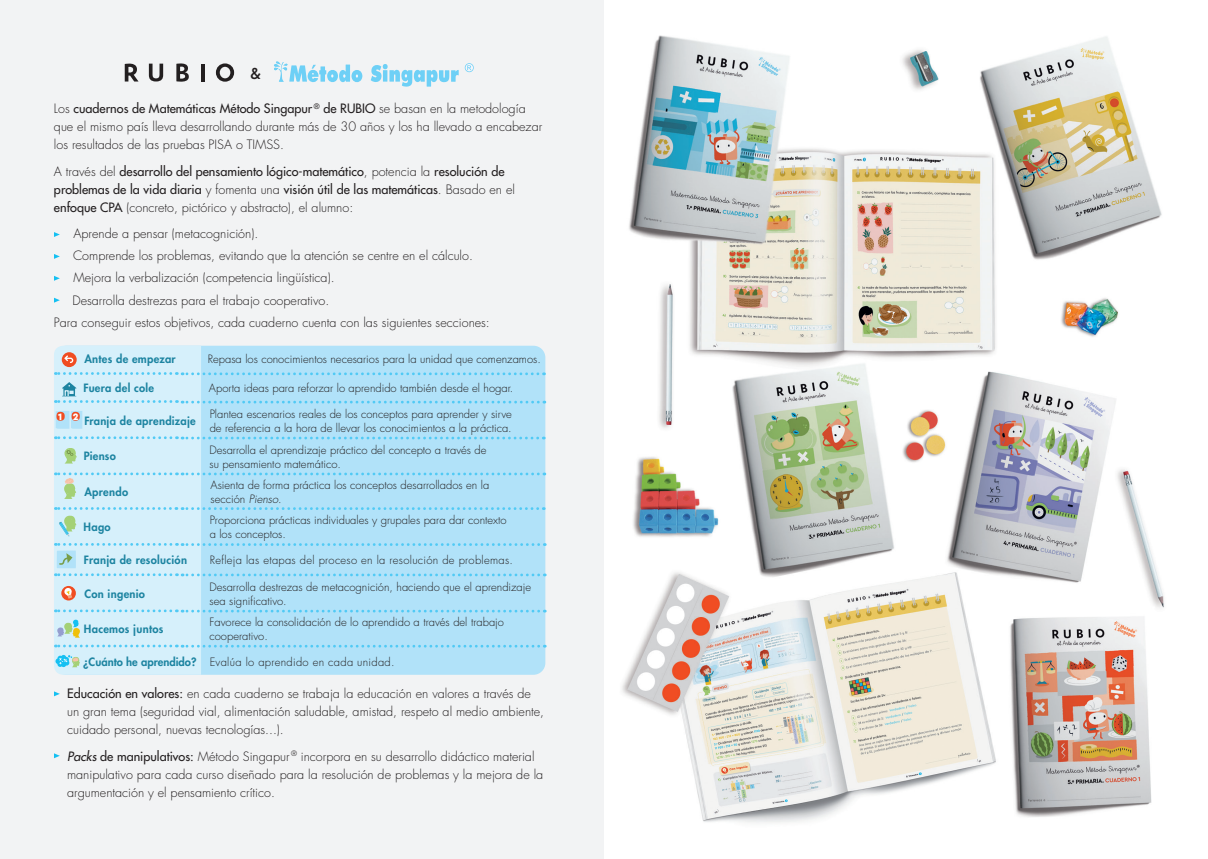
<style>
.page{position:relative;width:1208px;height:859px;background:#fff}
.page>*{position:absolute;margin:0;border:0;box-sizing:border-box;transform-origin:0 0}
.t1{font:500 16.8px "Cera PRO";color:#231f20}
.t2{font:300 12.6px/18.2px "Futura Std";color:#231f20}
.t3{font:500 12.6px/18.2px "Futura Std";color:#231f20}
.problemas_futura_boo{font:300 11.2px "Futura Std";color:#231f20}
.problemas_futura_boo-2{font:800 11.2px "Futura Std";letter-spacing:.025em;color:#1d84a1}
.problemas_futura_boo-3{font:300 11.2px "Futura Std";letter-spacing:.025em;color:#231f20}
.problemas_futura_boo-4{font:800 11.2px "Futura Std";color:#1d84a1}
.t4{font:900 9.8px "Cera PRO";color:#fff}
.s1{font-weight:500}
.s2{font-weight:300}
.s3{font-style:italic}
.s4{font-weight:500;font-style:italic}
</style>
<div class="page">
<img style="left:622px;top:35px;width:542px;height:788px">
<div style="left:0;top:0;width:604px;height:859px;background:#f2f3f4"></div>
<svg style="left:54px;top:232px;width:6px;height:5px"></svg>
<svg style="left:54px;top:691px;width:6px;height:5px"></svg>
<svg style="left:54px;top:753px;width:6px;height:5px"></svg>
<svg style="left:54px;top:254px;width:6px;height:5px"></svg>
<svg style="left:54px;top:276px;width:6px;height:5px"></svg>
<svg style="left:54px;top:298px;width:6px;height:5px"></svg>
<div style="left:54px;top:346px;width:491px;height:329px;background:#b1e2f9;border-radius:12px"></div>
<div style="left:54px;top:346px;width:147px;height:329px;background:#d6f0fb"></div>
<svg style="left:55px;top:507px;width:115px;height:3px"></svg>
<svg style="left:62px;top:352px;width:15px;height:15px"></svg>
<svg style="left:64px;top:355px;width:9px;height:8px"></svg>
<svg style="left:56px;top:411px;width:26px;height:18px"></svg>
<svg style="left:64px;top:448px;width:13px;height:16px"></svg>
<svg style="left:55px;top:472px;width:483px;height:27px"></svg>
<svg style="left:55px;top:436px;width:489px;height:3px"></svg>
<svg style="left:55px;top:382px;width:483px;height:21px"></svg>
<svg style="left:55px;top:372px;width:489px;height:3px"></svg>
<svg style="left:176px;top:507px;width:368px;height:3px"></svg>
<svg style="left:59px;top:516px;width:17px;height:20px"></svg>
<div style="left:61px;top:586px;width:15px;height:14px;background:#f04d22;border-radius:50%"></div>
<svg style="left:64px;top:588px;width:8px;height:11px"></svg>
<svg style="left:57px;top:620px;width:23px;height:18px"></svg>
<svg style="left:55px;top:655px;width:25px;height:13px"></svg>
<svg style="left:55px;top:543px;width:490px;height:33px"></svg>
<svg style="left:55px;top:609px;width:490px;height:3px"></svg>
<svg style="left:55px;top:645px;width:490px;height:3px"></svg>
<svg style="left:216px;top:63px;width:18px;height:19px"></svg>
<svg style="left:125px;top:64px;width:13px;height:18px"></svg>
<svg style="left:176px;top:63px;width:13px;height:19px"></svg>
<hr style="left:201px;top:64px;width:4px;height:17px;background:#231f20">
<svg style="left:149px;top:64px;width:14px;height:17px"></svg>
<svg style="left:465px;top:63px;width:9px;height:9px"></svg>
<div style="left:465px;top:64px;width:8px;height:7px;background:#f5f6fb;border-radius:50%"></div>
<svg style="left:467px;top:65px;width:4px;height:5px"></svg>
<svg style="left:371px;top:64px;width:88px;height:23px"></svg>
<svg style="left:274px;top:61px;width:89px;height:22px"></svg>
<p class="t1" style="left:250px;top:63px;width:12px">&amp;</p>
<p class="t2" style="left:54px;top:100px;width:490px">Los <span class="s1">cuadernos de Matemáticas Método Singapur</span> <sup>®</sup> <span class="s1">de RUBIO</span> se basan en la metodología que el mismo país lleva desarrollando durante más de 30 años y los ha llevado a encabezar los resultados de las pruebas PISA o TIMSS.</p>
<p class="t3" style="left:54px;top:162px;width:462px"><span class="s2">A través del</span> desarrollo del pensamiento lógico-matemático<span class="s2">, potencia la</span> resolución de problemas de la vida diaria <span class="s2">y fomenta una</span> visión útil de las matemáticas<span class="s2">. Basado en el </span>enfoque CPA <span class="s2">(concreto, pictórico y abstracto), el alumno:</span></p>
<p class="t2" style="left:73px;top:225px;width:186px">Aprende a pensar (metacognición).</p>
<p class="t2" style="left:73px;top:247px;width:401px">Comprende los problemas, evitando que la atención se centre en el cálculo.</p>
<p class="t2" style="left:73px;top:269px;width:263px">Mejora la verbalización (competencia lingüística).</p>
<p class="t2" style="left:72px;top:291px;width:258px">Desarrolla destrezas para el trabajo cooperativo.</p>
<p class="t2" style="left:54px;top:313px;width:437px">Para conseguir estos objetivos, cada cuaderno cuenta con las siguientes secciones:</p>
<p class="problemas_futura_boo-2" style="left:84px;top:352px;width:93px">Antes de empezar</p>
<p class="problemas_futura_boo" style="left:208px;top:352px;width:335px">Repasa los conocimientos necesarios para la unidad que comenzamos.</p>
<p class="problemas_futura_boo-2" style="left:83px;top:381px;width:72px">Fuera del cole</p>
<p class="problemas_futura_boo" style="left:209px;top:381px;width:306px">Aporta ideas para reforzar lo aprendido también desde el hogar.</p>
<p class="problemas_futura_boo" style="left:210px;top:407px;width:304px">Plantea escenarios reales de los conceptos para aprender y sirve</p>
<p class="problemas_futura_boo" style="left:210px;top:421px;width:303px">de referencia a la hora de llevar los conocimientos a la práctica.</p>
<p class="t4" style="left:58px;top:410px;width:6px">1</p>
<p class="t4" style="left:73px;top:410px;width:7px">2</p>
<p class="problemas_futura_boo-2" style="left:84px;top:413px;width:113px">Franja de aprendizaje</p>
<p class="problemas_futura_boo-2" style="left:84px;top:449px;width:34px">Pienso</p>
<p class="problemas_futura_boo-2" style="left:84px;top:485px;width:45px">Aprendo</p>
<p class="problemas_futura_boo-2" style="left:84px;top:520px;width:29px">Hago</p>
<p class="problemas_futura_boo-2" style="left:84px;top:553px;width:105px">Franja de resolución</p>
<p class="problemas_futura_boo-2" style="left:84px;top:586px;width:62px">Con ingenio</p>
<p class="problemas_futura_boo-2" style="left:84px;top:622px;width:81px">Hacemos juntos</p>
<p class="problemas_futura_boo-4" style="left:83px;top:654px;width:115px">¿Cuánto he aprendido?</p>
<p class="problemas_futura_boo" style="left:209px;top:443px;width:279px">Desarrolla el aprendizaje práctico del concepto a través de</p>
<p class="problemas_futura_boo" style="left:209px;top:457px;width:133px">su pensamiento matemático.</p>
<p class="problemas_futura_boo" style="left:210px;top:478px;width:280px">Asienta de forma práctica los conceptos desarrollados en la</p>
<p class="problemas_futura_boo" style="left:210px;top:492px;width:73px">sección <span class="s3">Pienso</span>.</p>
<p class="problemas_futura_boo" style="left:210px;top:513px;width:298px">Proporciona prácticas individuales y grupales para dar contexto</p>
<p class="problemas_futura_boo" style="left:210px;top:527px;width:78px">a los conceptos.</p>
<p class="problemas_futura_boo-3" style="left:210px;top:553px;width:305px">Refleja las etapas del proceso en la resolución de problemas.</p>
<p class="problemas_futura_boo" style="left:209px;top:580px;width:323px">Desarrolla destrezas de metacognición, haciendo que el aprendizaje</p>
<p class="problemas_futura_boo" style="left:209px;top:594px;width:79px">sea significativo.</p>
<p class="problemas_futura_boo" style="left:209px;top:615px;width:296px">Favorece la consolidación de lo aprendido a través del trabajo</p>
<p class="problemas_futura_boo" style="left:209px;top:629px;width:60px">cooperativo.</p>
<p class="problemas_futura_boo-3" style="left:210px;top:655px;width:186px">Evalúa lo aprendido en cada unidad.</p>
<p class="t2" style="left:67px;top:685px;width:478px"><span class="s1">Educación en valores:</span> en cada cuaderno se trabaja la educación en valores a través de un gran tema (seguridad vial, alimentación saludable, amistad, respeto al medio ambiente, cuidado personal, nuevas tecnologías...).</p>
<p class="t2" style="left:67px;top:747px;width:477px"><span class="s4">Packs</span> <span class="s1">de manipulativos:</span> Método Singapur <sup>®</sup> incorpora en su desarrollo didáctico material manipulativo para cada curso diseñado para la resolución de problemas y la mejora de la argumentación y el pensamiento crítico.</p>
</div>
